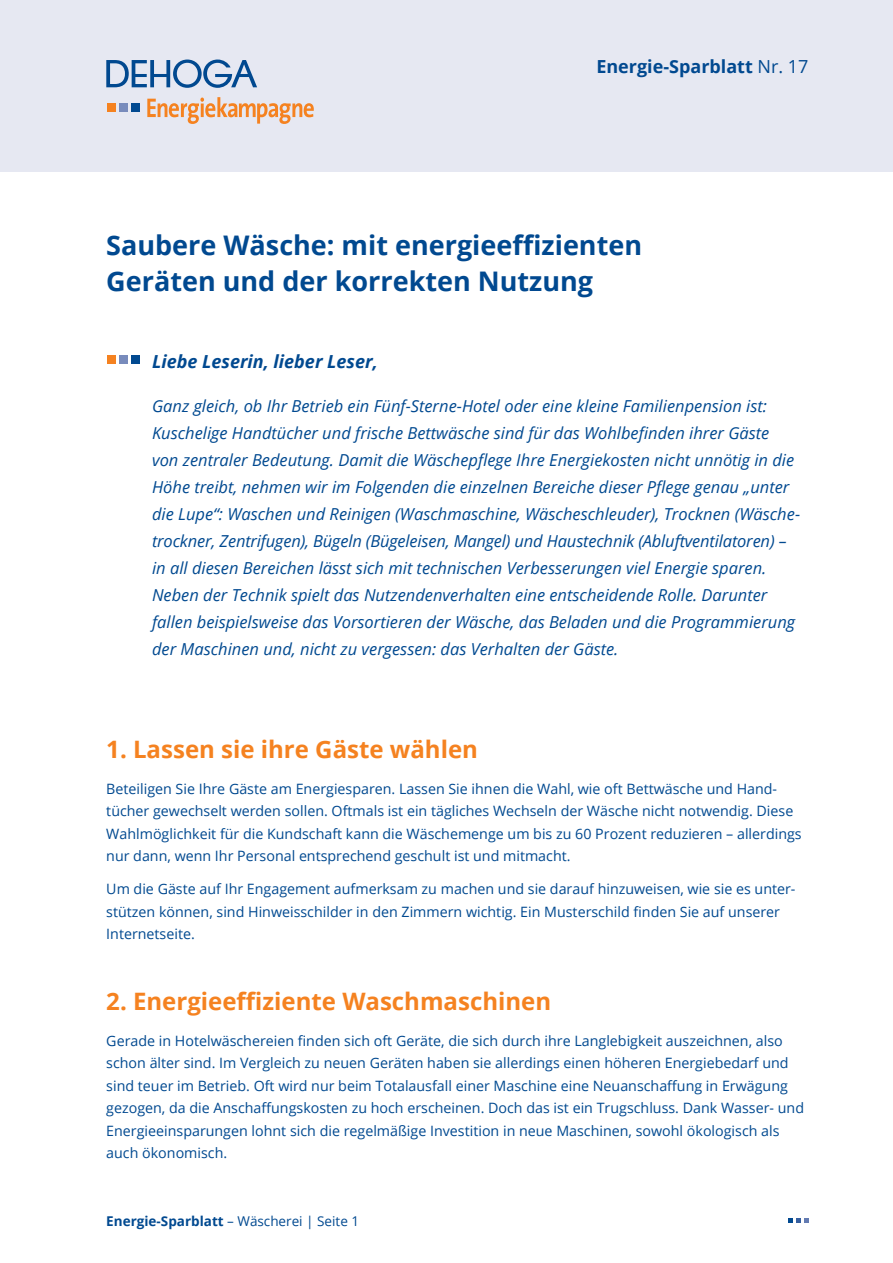
<style>
.page{position:relative;width:893px;height:1263px;background:#fff}
.page>*{position:absolute;margin:0;border:0;box-sizing:border-box;transform-origin:0 0}
.Headline_1{font:700 27px/36px "Open Sans";color:#014990}
.Headline_2{font:700 24px "Open Sans";color:#f58220}
.Headline_Intro{font:italic 700 18px "Open Sans";color:#014990}
.t1{font:700 18px "Open Sans";color:#014990}
.Introtext{font:italic 16.5px/27px "Open Sans";color:#014990}
.Fliesstext{font:14.25px/22.5px "Open Sans";color:#014990}
.t2{font:700 13.5px "Open Sans";color:#014990}
.s1{font-weight:400}
</style>
<div class="page">
<div style="left:0;top:0;width:893px;height:171px;background:#e6e8f2"></div>
<svg style="left:106px;top:60px;width:151px;height:28px"></svg>
<div style="left:132px;top:103px;width:8px;height:8px;background:#014990"></div>
<div style="left:119px;top:103px;width:8px;height:8px;background:#788bbc"></div>
<div style="left:107px;top:103px;width:8px;height:8px;background:#f58220"></div>
<svg style="left:147px;top:97px;width:167px;height:27px"></svg>
<svg style="left:788px;top:1218px;width:20px;height:4px"></svg>
<div style="left:132px;top:355px;width:8px;height:8px;background:#014990"></div>
<div style="left:119px;top:355px;width:8px;height:8px;background:#788bbc"></div>
<div style="left:107px;top:355px;width:8px;height:8px;background:#f58220"></div>
<p class="t1" style="left:596px;top:54px;width:214px">Energie-Sparblatt <span class="s1">Nr. 17</span></p>
<p class="Headline_1" style="left:106px;top:226px;width:537px">Saubere Wäsche: mit energieeffizienten<br>Geräten und der korrekten Nutzung</p>
<p class="Headline_Intro" style="left:152px;top:349px;width:227px">Liebe Leserin, lieber Leser,</p>
<p class="Introtext" style="left:152px;top:392px;width:650px">Ganz gleich, ob Ihr Betrieb ein Fünf-Sterne-Hotel oder eine kleine Familienpension ist:<br>Kuschelige Handtücher und frische Bettwäsche sind für das Wohlbefinden ihrer Gäste<br>von zentraler Bedeutung. Damit die Wäschepflege Ihre Energiekosten nicht unnötig in die Höhe treibt, nehmen wir im Folgenden die einzelnen Bereiche dieser Pflege genau „unter die Lupe“: Waschen und Reinigen (Waschmaschine, Wäscheschleuder), Trocknen (Wäsche&shy;trockner, Zentrifugen), Bügeln (Bügeleisen, Mangel) und Haustechnik (Abluftventilatoren) – in all diesen Bereichen lässt sich mit technischen Verbesserungen viel Energie sparen.<br>Neben der Technik spielt das Nutzendenverhalten eine entscheidende Rolle. Darunter fallen beispielsweise das Vorsortieren der Wäsche, das Beladen und die Programmierung der Maschinen und, nicht zu vergessen: das Verhalten der Gäste.</p>
<p class="Headline_2" style="left:106px;top:733px;width:373px">1. Lassen sie ihre Gäste wählen</p>
<p class="Fliesstext" style="left:106px;top:777px;width:697px">Beteiligen Sie Ihre Gäste am Energiesparen. Lassen Sie ihnen die Wahl, wie oft Bettwäsche und Hand&shy;tücher gewechselt werden sollen. Oftmals ist ein tägliches Wechseln der Wäsche nicht notwendig. Diese Wahlmöglichkeit für die Kundschaft kann die Wäschemenge um bis zu 60 Prozent reduzieren – allerdings nur dann, wenn Ihr Personal entsprechend geschult ist und mitmacht.</p>
<p class="Fliesstext" style="left:106px;top:877px;width:691px">Um die Gäste auf Ihr Engagement aufmerksam zu machen und sie darauf hinzuweisen, wie sie es unter&shy;stützen können, sind Hinweisschilder in den Zimmern wichtig. Ein Musterschild finden Sie auf unserer<br>Internetseite.</p>
<p class="Headline_2" style="left:106px;top:985px;width:446px">2. Energieeffiziente Waschmaschinen</p>
<p class="Fliesstext" style="left:106px;top:1029px;width:699px">Gerade in Hotelwäschereien finden sich oft Geräte, die sich durch ihre Langlebigkeit auszeichnen, also schon älter sind. Im Vergleich zu neuen Geräten haben sie allerdings einen höheren Energiebedarf und sind teuer im Betrieb. Oft wird nur beim Totalausfall einer Maschine eine Neuanschaffung in Erwägung gezogen, da die Anschaffungskosten zu hoch erscheinen. Doch das ist ein Trugschluss. Dank Wasser- und Energieeinsparungen lohnt sich die regelmäßige Investition in neue Maschinen, sowohl ökologisch als auch ökonomisch.</p>
<p class="t2" style="left:106px;top:1211px;width:254px">Energie-Sparblatt <span class="s1">– Wäscherei | Seite 1</span></p>
</div>
